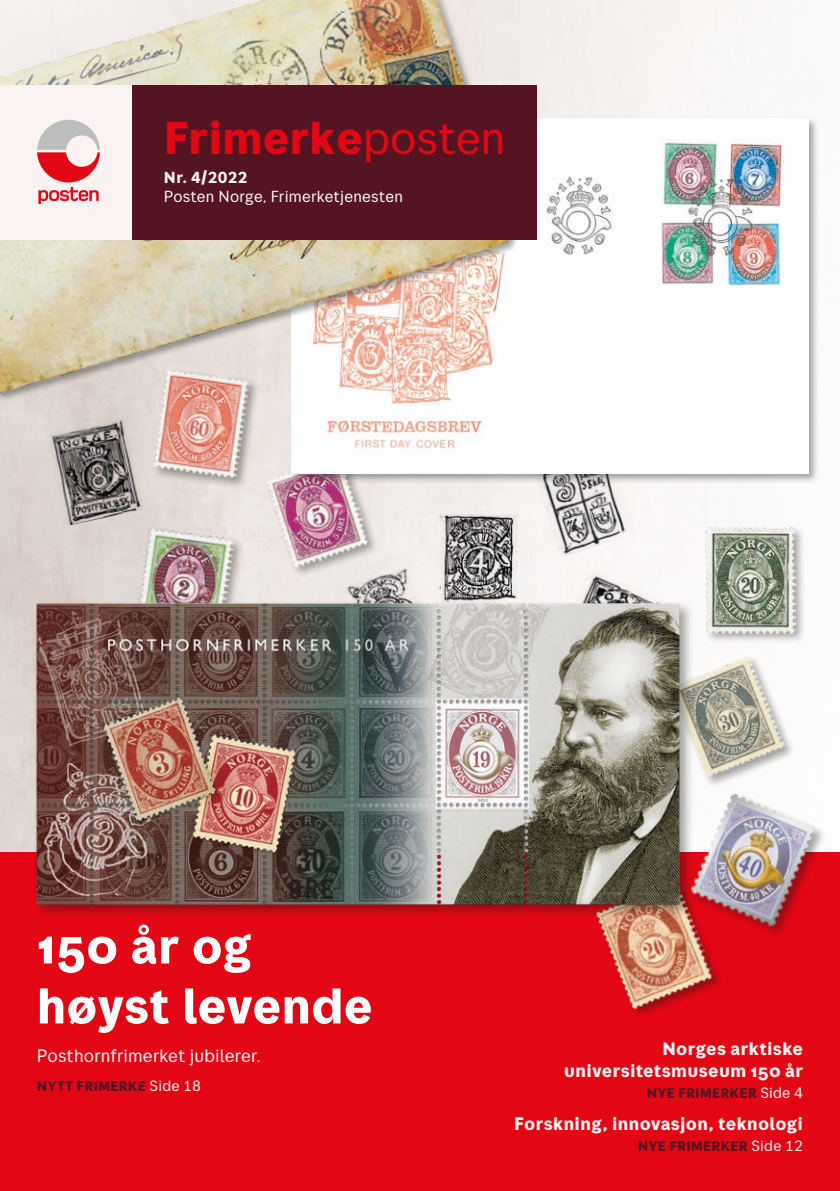
<style>
.page{position:relative;width:840px;height:1191px;background:#fff}
.page>*{position:absolute;margin:0;border:0;box-sizing:border-box;transform-origin:0 0}
.Hovedsak_heading{font:700 50px/60px "Posten Sans";color:#fff}
.Overskrift__4_hvit{font:700 46px "Posten Sans";color:#e30614}
.Småsak_overskrift{font:700 18px "Posten Sans";letter-spacing:.015em;color:#fbf3f2}
.Hovedsak_ingress{font:18px "Posten Sans";letter-spacing:.005em;color:#fbf3f2}
.Bladtekst{font:16px "Posten Sans";letter-spacing:.01em;color:#fbf3f2}
.Bladtekst-2{font:700 16px "Posten Sans";letter-spacing:.025em;color:#fbf3f2}
.Nye_frimerker_småsak{font:700 14px "Posten Sans";color:#541422}
.Nye_frimerker_hoveds{font:700 14px "Posten Sans";color:#541422}
.s1{font-weight:400}
.s2{font-weight:400;font-size:15px;color:#fbf3f2}
</style>
<div class="page">
<div style="left:0;top:852px;width:839px;height:339px;background:#e30614"></div>
<img style="left:548px;top:569px;width:115px;height:13px">
<img style="left:439px;top:511px;width:80px;height:71px">
<img style="left:531px;top:484px;width:105px;height:74px">
<img style="left:45px;top:417px;width:99px;height:109px">
<img style="left:330px;top:552px;width:105px;height:30px">
<div style="left:134px;top:525px;width:111px;height:125px;background:#181816;opacity:.4"></div>
<img style="left:135px;top:526px;width:100px;height:56px">
<div style="left:151px;top:367px;width:109px;height:122px;background:#181816;opacity:.4"></div>
<img style="left:152px;top:404px;width:98px;height:75px">
<div style="left:264px;top:454px;width:115px;height:125px;background:#181816;opacity:.4"></div>
<img style="left:263px;top:452px;width:108px;height:118px">
<div style="left:669px;top:654px;width:126px;height:134px;background:#181816;opacity:.4"></div>
<img style="left:700px;top:654px;width:85px;height:126px">
<div style="left:703px;top:524px;width:104px;height:121px;background:#181816;opacity:.4"></div>
<img style="left:705px;top:526px;width:90px;height:107px">
<div style="left:595px;top:880px;width:129px;height:140px;background:#181816;opacity:.4"></div>
<img style="left:595px;top:924px;width:120px;height:86px">
<div style="left:688px;top:792px;width:138px;height:147px;background:#181816;opacity:.4"></div>
<img style="left:685px;top:787px;width:138px;height:149px">
<img style="left:15px;top:582px;width:685px;height:342px">
<div style="left:290px;top:116px;width:528px;height:368px;background:#181816;opacity:.4"></div>
<img style="left:291px;top:404px;width:516px;height:69px">
<img style="left:0;top:0;width:819px;height:404px">
<div style="left:132px;top:85px;width:404px;height:155px;background:#541422"></div>
<div style="left:0;top:85px;width:132px;height:155px;background:#fbf3f2"></div>
<svg style="left:37px;top:119px;width:63px;height:84px"></svg>
<p class="Overskrift__4_hvit" style="left:164px;top:110px;width:343px">Frimerke<span class="s1">posten</span></p>
<p class="Bladtekst-2" style="left:164px;top:167px;width:85px">Nr. 4/2022</p>
<p class="Bladtekst" style="left:164px;top:186px;width:240px">Posten Norge, Frimerketjenesten</p>
<p class="Hovedsak_heading" style="left:37px;top:915px;width:337px">150 år og høyst levende</p>
<p class="Hovedsak_ingress" style="left:37px;top:1045px;width:226px">Posthornfrimerket jubilerer.</p>
<p class="Nye_frimerker_hoveds" style="left:37px;top:1078px;width:166px">NYTT FRIMERKE <span class="s2">Side 18</span></p>
<p class="Småsak_overskrift" style="left:662px;top:1038px;width:142px">Norges arktiske</p>
<p class="Småsak_overskrift" style="left:564px;top:1059px;width:240px">universitetsmuseum 150 år</p>
<p class="Nye_frimerker_småsak" style="left:646px;top:1084px;width:158px">NYE FRIMERKER <span class="s2">Side 4</span></p>
<p class="Småsak_overskrift" style="left:514px;top:1112px;width:290px">Forskning, innovasjon, teknologi</p>
<p class="Nye_frimerker_småsak" style="left:637px;top:1137px;width:166px">NYE FRIMERKER <span class="s2">Side 12</span></p>
</div>
